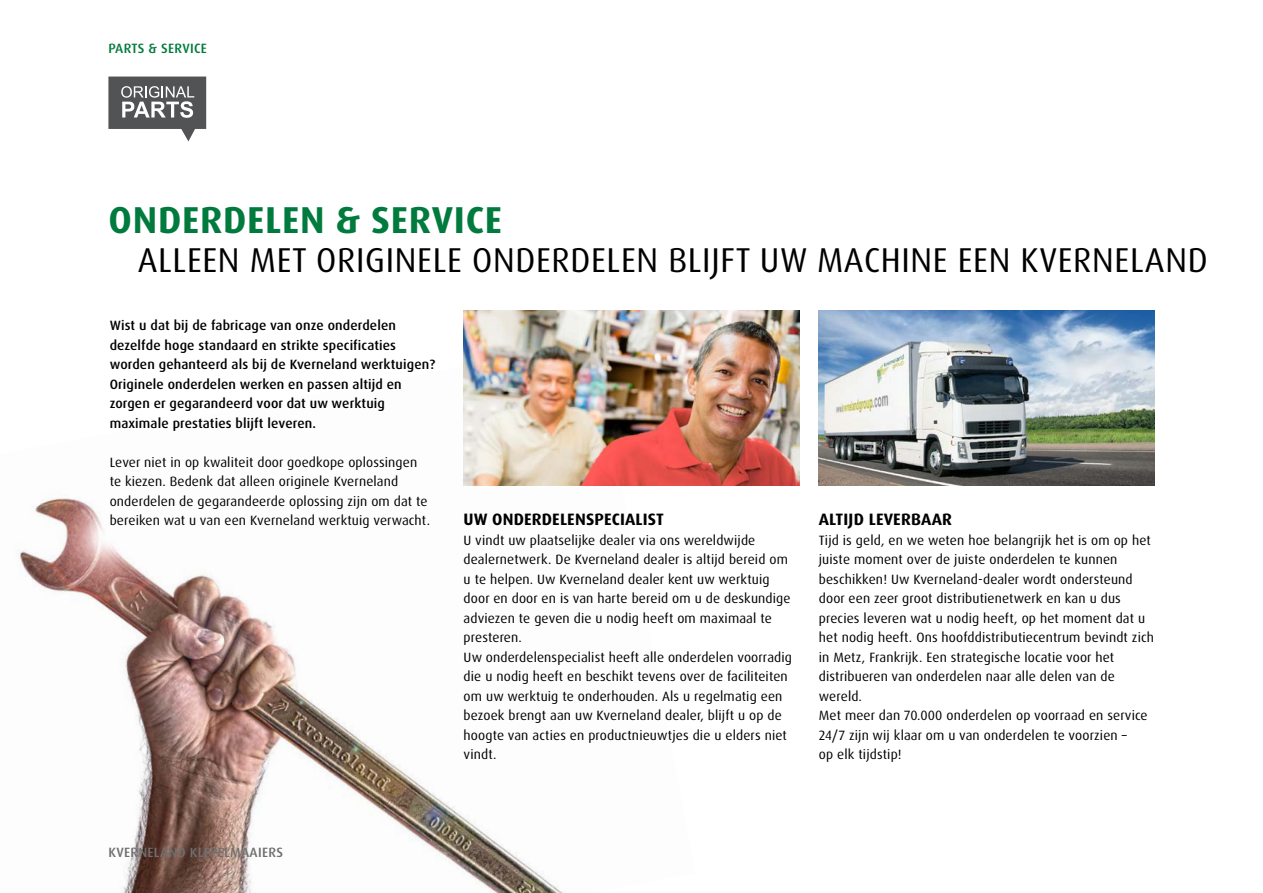
<style>
.page{position:relative;width:1263px;height:893px;background:#fff}
.page>*{position:absolute;margin:0;border:0;box-sizing:border-box;transform-origin:0 0}
.t1{font:700 37.5px "Dax Pro";letter-spacing:.02em;color:#007b3d}
.t2{font:34.5px "Dax Pro";letter-spacing:.02em;color:#000}
.t3{font:700 16.5px "Dax Pro";letter-spacing:.01em;color:#000}
.t4{font:13.5px/19.5px "Dax Pro";letter-spacing:.01em;color:#000}
.t5{font:500 13.5px/19.5px "Dax Pro";letter-spacing:.01em;color:#000}
.t6{font:500 13.5px "Dax Pro";letter-spacing:.02em;color:#706f6f}
.t7{font:500 13.5px "Dax Pro";letter-spacing:.02em;color:#007b3d}
</style>
<div class="page">
<img style="left:19px;top:341px;width:676px;height:552px">
<svg style="left:108px;top:77px;width:98px;height:64px"></svg>
<img style="left:464px;top:311px;width:335px;height:174px">
<img style="left:819px;top:311px;width:335px;height:174px">
<p class="t7" style="left:108px;top:40px;width:100px">PARTS &amp; SERVICE</p>
<h1 class="t1" style="left:109px;top:195px;width:395px">ONDERDELEN &amp; SERVICE</h1>
<h2 class="t2" style="left:138px;top:237px;width:1071px">ALLEEN MET ORIGINELE ONDERDELEN BLIJFT UW MACHINE EEN KVERNELAND</h2>
<p class="t5" style="left:110px;top:316px;width:327px">Wist u dat bij de fabricage van onze onderdelen dezelfde hoge standaard en strikte specificaties worden gehanteerd als bij de Kverneland werktuigen?<br>Originele onderdelen werken en passen altijd en zorgen er gegarandeerd voor dat uw werktuig maximale prestaties blijft leveren.</p>
<p class="t4" style="left:110px;top:452px;width:322px">Lever niet in op kwaliteit door goedkope oplossingen te kiezen. Bedenk dat alleen originele Kverneland onderdelen de gegarandeerde oplossing zijn om dat te bereiken wat u van een Kverneland werktuig verwacht.</p>
<p class="t3" style="left:464px;top:509px;width:202px">UW ONDERDELENSPECIALIST</p>
<p class="t4" style="left:464px;top:530px;width:330px">U vindt uw plaatselijke dealer via ons wereldwijde dealernetwerk. De Kverneland dealer is altijd bereid om u te helpen. Uw Kverneland dealer kent uw werktuig door en door en is van harte bereid om u de deskundige adviezen te geven die u nodig heeft om maximaal te presteren.<br>Uw onderdelenspecialist heeft alle onderdelen voorradig die u nodig heeft en beschikt tevens over de faciliteiten om uw werktuig te onderhouden. Als u regelmatig een bezoek brengt aan uw Kverneland dealer, blijft u op de hoogte van acties en productnieuwtjes die u elders niet vindt.</p>
<p class="t3" style="left:819px;top:509px;width:135px">ALTIJD LEVERBAAR</p>
<p class="t4" style="left:819px;top:530px;width:337px">Tijd is geld, en we weten hoe belangrijk het is om op het juiste moment over de juiste onderdelen te kunnen beschikken! Uw Kverneland-dealer wordt ondersteund door een zeer groot distributienetwerk en kan u dus precies leveren wat u nodig heeft, op het moment dat u het nodig heeft. Ons hoofddistributiecentrum bevindt zich in Metz, Frankrijk. Een strategische locatie voor het distribueren van onderdelen naar alle delen van de wereld.<br>Met meer dan 70.000 onderdelen op voorraad en service 24/7 zijn wij klaar om u van onderdelen te voorzien –<br>op elk tijdstip!</p>
<p class="t6" style="left:108px;top:843px;width:176px">KVERNELAND KLEPELMAAIERS</p>
</div>
